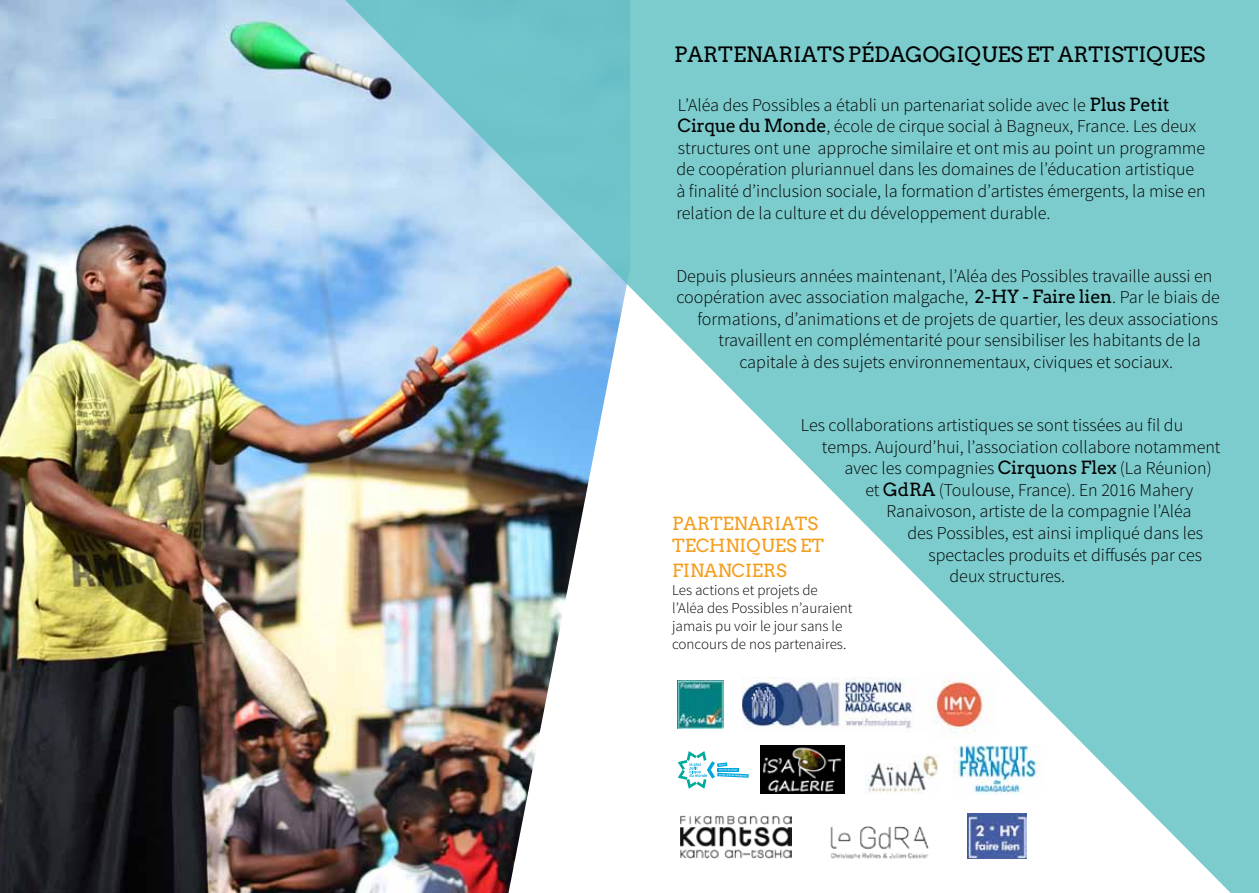
<style>
.page{position:relative;width:1259px;height:893px;background:#fff}
.page>*{position:absolute;margin:0;border:0;box-sizing:border-box;transform-origin:0 0}
.t1{font:21px "Twentytwelve Slab";color:#000}
.t2{font:300 18px/21.6px "Source Sans Pro";color:#000}
.t3{font:18px/21.6px "Twentytwelve Slab";color:#f59d1d}
.t4{font:300 15px/18px "Source Sans Pro";color:#000}
.s1{font-family:"Twentytwelve Slab";font-weight:400}
</style>
<div class="page">
<img style="left:0;top:0;width:194px;height:893px">
<img style="left:194px;top:0;width:1065px;height:893px">
<img style="left:821px;top:785px;width:120px;height:108px">
<img style="left:678px;top:681px;width:45px;height:47px">
<img style="left:742px;top:678px;width:182px;height:54px">
<img style="left:760px;top:746px;width:84px;height:47px">
<img style="left:953px;top:745px;width:89px;height:50px">
<img style="left:680px;top:816px;width:111px;height:43px">
<img style="left:926px;top:672px;width:70px;height:66px">
<img style="left:967px;top:814px;width:59px;height:45px">
<img style="left:865px;top:755px;width:74px;height:39px">
<svg style="left:678px;top:751px;width:70px;height:38px"></svg>
<p class="t1" style="left:674px;top:42px;width:532px">PARTENARIATS PÉDAGOGIQUES ET ARTISTIQUES</p>
<p class="t2" style="left:676px;top:94px;width:531px">L’Aléa des Possibles a établi un partenariat solide avec le <span class="s1">Plus Petit Cirque du Monde</span>, école de cirque social à Bagneux, France. Les deux structures ont une approche similaire et ont mis au point un programme de coopération pluriannuel dans les domaines de l’éducation artistique à finalité d’inclusion sociale, la formation d’artistes émergents, la mise en relation de la culture et du développement durable.</p>
<p class="t2" style="left:676px;top:265px;width:537px">Depuis plusieurs années maintenant, l’Aléa des Possibles travaille aussi en</p>
<p class="t2" style="left:676px;top:287px;width:545px">coopération avec association malgache, <span class="s1">2-HY - Faire lien</span>. Par le biais de</p>
<p class="t2" style="left:697px;top:308px;width:522px">formations, d’animations et de projets de quartier, les deux associations</p>
<p class="t2" style="left:718px;top:330px;width:484px">travaillent en complémentarité pour sensibiliser les habitants de la</p>
<p class="t2" style="left:739px;top:351px;width:435px">capitale à des sujets environnementaux, civiques et sociaux.</p>
<p class="t2" style="left:801px;top:414px;width:384px">Les collaborations artistiques se sont tissées au fil du</p>
<p class="t2" style="left:822px;top:436px;width:400px">temps. Aujourd’hui, l’association collabore notamment</p>
<p class="t2" style="left:844px;top:458px;width:369px">avec les compagnies <span class="s1">Cirquons Flex</span> (La Réunion)</p>
<p class="t2" style="left:865px;top:479px;width:329px">et <span class="s1">GdRA</span> (Toulouse, France). En 2016 Mahery</p>
<p class="t2" style="left:886px;top:501px;width:306px">Ranaivoson, artiste de la compagnie l’Aléa</p>
<p class="t2" style="left:907px;top:522px;width:297px">des Possibles, est ainsi impliqué dans les</p>
<p class="t2" style="left:928px;top:544px;width:275px">spectacles produits et diffusés par ces</p>
<p class="t2" style="left:949px;top:566px;width:117px">deux structures.</p>
<p class="t3" style="left:672px;top:513px;width:153px">PARTENARIATS<br>TECHNIQUES ET</p>
<p class="t3" style="left:672px;top:560px;width:116px">FINANCIERS</p>
<p class="t4" style="left:672px;top:581px;width:182px">Les actions et projets de l’Aléa des Possibles n’auraient jamais pu voir le jour sans le concours de nos partenaires.</p>
</div>
